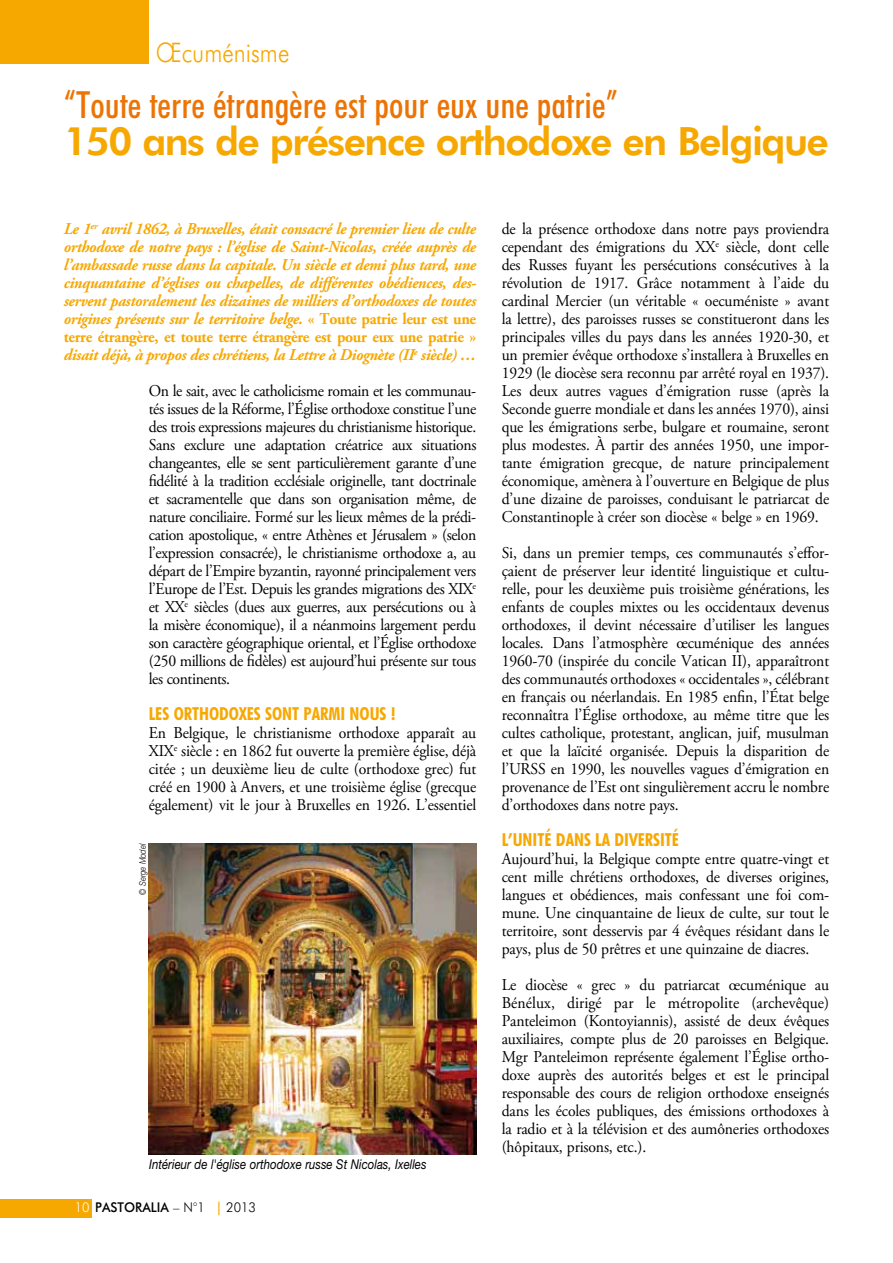
<style>
.page{position:relative;width:893px;height:1263px;background:#fff}
.page>*{position:absolute;margin:0;border:0;box-sizing:border-box;transform-origin:0 0}
.t1{font:800 39px "Futura BT";letter-spacing:-.04em;color:#f7a800}
.t2{font:500 condensed 37.5px "Futura BT";color:#ec7405}
.t3{font:300 27px "Futura BT";color:#f7a800;scale:.85 1}
.t4{font:700 condensed 18px "Futura BT";color:#f7a800}
.t5{font:16.5px/18px "Adobe Garamond Pro";letter-spacing:-.01em;color:#000;text-align:justify;scale:.95 1}
.t6{font:italic 700 16.5px/18px "Adobe Garamond Pro";letter-spacing:-.02em;color:#f7a800;text-align:justify;scale:.95 1}
.t7{font:italic 13.5px "Helvetica Neue LT Std";color:#000;scale:.85 1}
.t8{font:500 13.5px "Futura BT";color:#000;scale:.95 1}
.t9{font:italic 300 9px "Helvetica Neue LT Std";color:#000;scale:.85 1}
.s1{font-style:normal}
.s2{font-weight:300;color:#fff}
.s3{font-weight:300}
.s4{color:#f7a800}
</style>
<div class="page">
<div style="left:0;top:0;width:149px;height:64px;background:#f7a800"></div>
<div style="left:0;top:1199px;width:91px;height:18px;background:#f7a800"></div>
<img style="left:149px;top:844px;width:327px;height:310px">
<h3 class="t3" style="left:156px;top:36px;width:159px">Œcuménisme</h3>
<h2 class="t2" style="left:64px;top:82px;width:556px">“Toute terre étrangère est pour eux une patrie”</h2>
<h1 class="t1" style="left:64px;top:118px;width:767px">150 ans de présence orthodoxe en Belgique</h1>
<p class="t6" style="left:64px;top:220px;width:436px">Le 1<sup>er</sup> avril 1862, à Bruxelles, était consacré le premier lieu de culte orthodoxe de notre pays : l’église de Saint-Nicolas, créée auprès de l’ambassade russe dans la capitale. Un siècle et demi plus tard, une cinquantaine d’églises ou chapelles, de différentes obédiences, des&shy;servent pastoralement les dizaines de milliers d’orthodoxes de toutes origines présents sur le territoire belge. <span class="s1">« Toute patrie leur est une terre étrangère, et toute terre étrangère est pour eux une patrie » </span>disait déjà, à propos des chrétiens, la Lettre à Diognète (II<sup>e</sup> siècle) …</p>
<p class="t5" style="left:149px;top:382px;width:346px">On le sait, avec le catholicisme romain et les communau&shy;tés issues de la Réforme, l’Église orthodoxe constitue l’une des trois expressions majeures du christianisme historique.<br>Sans exclure une adaptation créatrice aux situations changeantes, elle se sent particulièrement garante d’une fidélité à la tradition ecclésiale originelle, tant doctrinale et sacramentelle que dans son organisation même, de nature conciliaire. Formé sur les lieux mêmes de la prédi&shy;cation apostolique, « entre Athènes et Jérusalem » (selon l’expression consacrée), le christianisme orthodoxe a, au départ de l’Empire byzantin, rayonné principalement vers l’Europe de l’Est. Depuis les grandes migrations des XIX<sup>e </sup>et XX<sup>e</sup> siècles (dues aux guerres, aux persécutions ou à la misère économique), il a néanmoins largement perdu son caractère géographique oriental, et l’Église orthodoxe (250 millions de fidèles) est aujourd’hui présente sur tous les continents.</p>
<p class="t4" style="left:149px;top:703px;width:248px">LES ORTHODOXES SONT PARMI NOUS !</p>
<p class="t5" style="left:149px;top:724px;width:346px">En Belgique, le christianisme orthodoxe apparaît au XIX<sup>e</sup> siècle : en 1862 fut ouverte la première église, déjà citée ; un deuxième lieu de culte (orthodoxe grec) fut créé en 1900 à Anvers, et une troisième église (grecque également) vit le jour à Bruxelles en 1926. L’essentiel</p>
<p class="t9" style="left:137px;top:895px;width:62px;rotate:-90deg">© Serge Model</p>
<p class="t7" style="left:149px;top:1156px;width:328px">Intérieur de l'église orthodoxe russe St Nicolas, Ixelles</p>
<p class="t8" style="left:75px;top:1199px;width:192px"><span class="s2">10</span> PASTORALIA <span class="s3">– N°1</span> <span class="s4">|</span> <span class="s3">2013</span></p>
<p class="t5" style="left:502px;top:220px;width:346px">de la présence orthodoxe dans notre pays proviendra cependant des émigrations du XX<sup>e</sup> siècle, dont celle des Russes fuyant les persécutions consécutives à la révolution de 1917. Grâce notamment à l’aide du cardinal Mercier (un véritable « oecuméniste » avant la lettre), des paroisses russes se constitueront dans les principales villes du pays dans les années 1920-30, et un premier évêque orthodoxe s’installera à Bruxelles en 1929 (le diocèse sera reconnu par arrêté royal en 1937).<br>Les deux autres vagues d’émigration russe (après la Seconde guerre mondiale et dans les années 1970), ainsi que les émigrations serbe, bulgare et roumaine, seront plus modestes. À partir des années 1950, une impor&shy;tante émigration grecque, de nature principalement économique, amènera à l’ouverture en Belgique de plus d’une dizaine de paroisses, conduisant le patriarcat de Constantinople à créer son diocèse « belge » en 1969.</p>
<p class="t5" style="left:502px;top:544px;width:346px">Si, dans un premier temps, ces communautés s’effor&shy;çaient de préserver leur identité linguistique et cultu&shy;relle, pour les deuxième puis troisième générations, les enfants de couples mixtes ou les occidentaux devenus orthodoxes, il devint nécessaire d’utiliser les langues locales. Dans l’atmosphère œcuménique des années 1960-70 (inspirée du concile Vatican II), apparaîtront des communautés orthodoxes « occidentales », célébrant en français ou néerlandais. En 1985 enfin, l’État belge reconnaîtra l’Église orthodoxe, au même titre que les cultes catholique, protestant, anglican, juif, musulman et que la laïcité organisée. Depuis la disparition de l’URSS en 1990, les nouvelles vagues d’émigration en provenance de l’Est ont singulièrement accru le nombre d’orthodoxes dans notre pays.</p>
<p class="t4" style="left:502px;top:829px;width:179px">L’UNITÉ DANS LA DIVERSITÉ</p>
<p class="t5" style="left:502px;top:850px;width:346px">Aujourd’hui, la Belgique compte entre quatre-vingt et cent mille chrétiens orthodoxes, de diverses origines, langues et obédiences, mais confessant une foi com&shy;mune. Une cinquantaine de lieux de culte, sur tout le territoire, sont desservis par 4 évêques résidant dans le pays, plus de 50 prêtres et une quinzaine de diacres.</p>
<p class="t5" style="left:502px;top:976px;width:346px">Le diocèse « grec » du patriarcat œcuménique au Bénélux, dirigé par le métropolite (archevêque)<br>Panteleimon (Kontoyiannis), assisté de deux évêques auxiliaires, compte plus de 20 paroisses en Belgique.<br>Mgr Panteleimon représente également l’Église ortho&shy;doxe auprès des autorités belges et est le principal responsable des cours de religion orthodoxe enseignés dans les écoles publiques, des émissions orthodoxes à la radio et à la télévision et des aumôneries orthodoxes (hôpitaux, prisons, etc.).</p>
</div>
